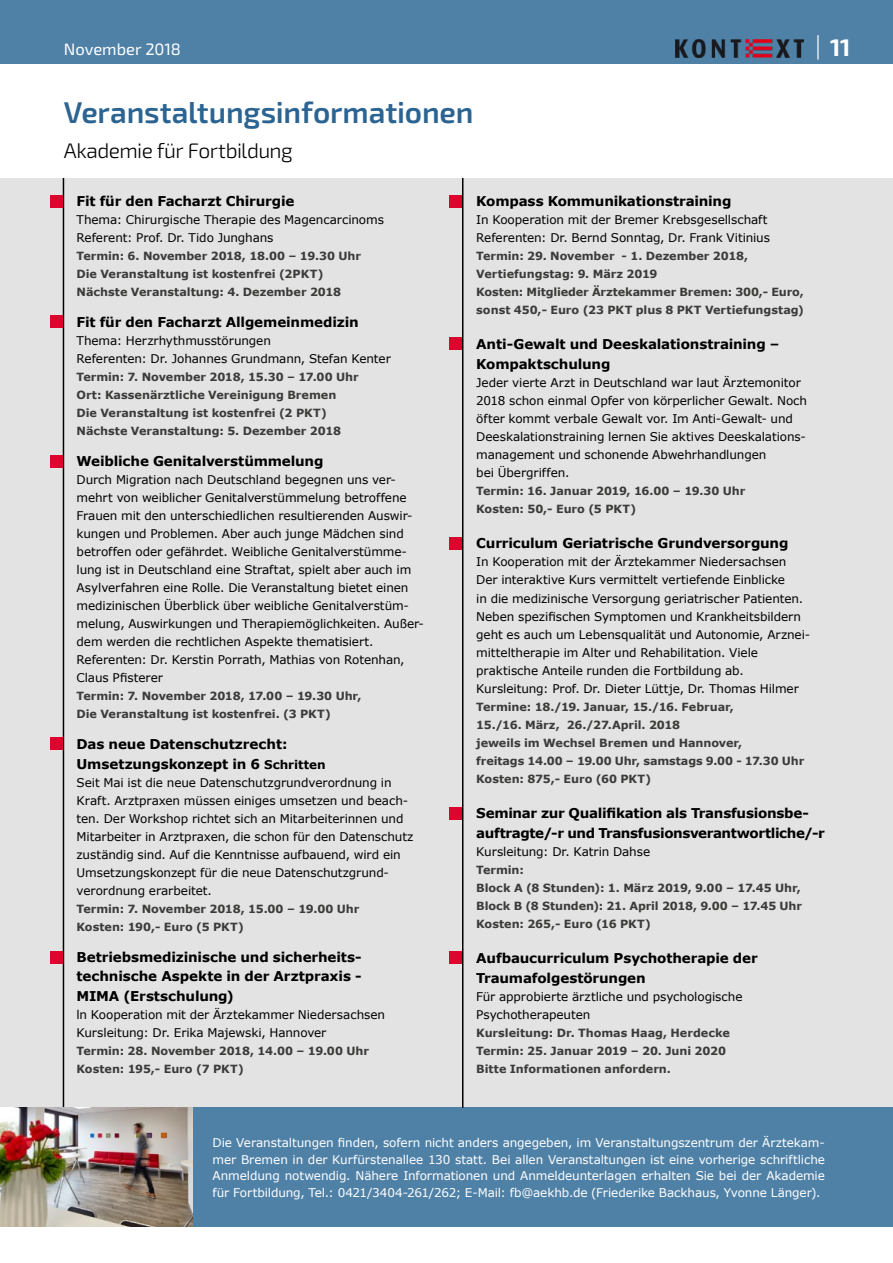
<style>
.page{position:relative;width:893px;height:1263px;background:#fff}
.page>*{position:absolute;margin:0;border:0;box-sizing:border-box;transform-origin:0 0}
.t1{font:600 30px "Exo 2";letter-spacing:-.005em;color:#2b6492}
.t2{font:700 24px "Exo 2";color:#fff}
.t3{font:300 21px "Exo 2";letter-spacing:-.03em;color:#000}
.t4{font:16.5px "Exo 2";color:#fff}
.t5{font:700 13.5px/19.5px "Verdana";letter-spacing:-.015em;color:#000}
.t6{font:12px/18px "Verdana";letter-spacing:-.005em;color:#000}
.t7{font:12px/16.5px "Verdana";letter-spacing:-.01em;color:#fff;text-align:justify}
.t8{font:700 11.25px/18px "Verdana";letter-spacing:-.005em;color:#3b3b3a}
.s1{font-family:"Agfa Rotis Semisans"}
.s2{font-size:12px}
</style>
<div class="page">
<div style="left:0;top:178px;width:893px;height:930px;background:#e3e3e3"></div>
<div style="left:0;top:1108px;width:893px;height:119px;background:#4f81a7"></div>
<hr style="left:462px;top:178px;width:1px;height:930px;background:#000">
<hr style="left:63px;top:178px;width:1px;height:930px;background:#000">
<div style="left:0;top:0;width:893px;height:64px;background:#4f81a7"></div>
<div style="left:50px;top:196px;width:13px;height:12px;background:#dd042d"></div>
<div style="left:50px;top:315px;width:13px;height:13px;background:#dd042d"></div>
<div style="left:449px;top:196px;width:13px;height:12px;background:#dd042d"></div>
<img style="left:0;top:1108px;width:192px;height:119px">
<div style="left:50px;top:455px;width:13px;height:13px;background:#dd042d"></div>
<div style="left:50px;top:737px;width:13px;height:13px;background:#dd042d"></div>
<div style="left:50px;top:951px;width:13px;height:12px;background:#dd042d"></div>
<div style="left:449px;top:337px;width:13px;height:13px;background:#dd042d"></div>
<div style="left:449px;top:537px;width:13px;height:13px;background:#dd042d"></div>
<div style="left:449px;top:807px;width:13px;height:13px;background:#dd042d"></div>
<div style="left:449px;top:951px;width:13px;height:13px;background:#dd042d"></div>
<h3 class="t4" style="left:64px;top:40px;width:119px">November 2018</h3>
<h1 class="t1" style="left:64px;top:95px;width:411px">Veranstaltungsinformationen</h1>
<h3 class="t3" style="left:64px;top:138px;width:230px">Akademie für Fortbildung</h3>
<h2 class="t2" style="left:814px;top:34px;width:38px"><span class="s1">|</span> 11</h2>
<p class="t5" style="left:77px;top:191px;width:220px">Fit für den Facharzt Chirurgie</p>
<p class="t6" style="left:77px;top:210px;width:309px">Thema: Chirurgische Therapie des Magencarcinoms<br>Referent: Prof. Dr. Tido Junghans</p>
<p class="t8" style="left:77px;top:247px;width:286px">Termin: 6. November 2018, 18.00 – 19.30 Uhr<br>Die Veranstaltung ist kostenfrei (2PKT)<br>Nächste Veranstaltung: 4. Dezember 2018</p>
<p class="t5" style="left:77px;top:312px;width:284px">Fit für den Facharzt Allgemeinmedizin</p>
<p class="t6" style="left:77px;top:331px;width:316px">Thema: Herzrhythmusstörungen<br>Referenten: Dr. Johannes Grundmann, Stefan Kenter</p>
<p class="t8" style="left:77px;top:368px;width:284px">Termin: 7. November 2018, 15.30 – 17.00 Uhr Ort: Kassenärztliche Vereinigung Bremen Die Veranstaltung ist kostenfrei (2 PKT)<br>Nächste Veranstaltung: 5. Dezember 2018</p>
<p class="t5" style="left:77px;top:451px;width:248px">Weibliche Genitalverstümmelung</p>
<p class="t6" style="left:77px;top:470px;width:349px">Durch Migration nach Deutschland begegnen uns ver&shy;mehrt von weiblicher Genitalverstümmelung betroffene Frauen mit den unterschiedlichen resultierenden Auswir&shy;kungen und Problemen. Aber auch junge Mädchen sind betroffen oder gefährdet. Weibliche Genitalverstümme&shy;lung ist in Deutschland eine Straftat, spielt aber auch im Asylverfahren eine Rolle. Die Veranstaltung bietet einen medizinischen Überblick über weibliche Genitalverstüm&shy;melung, Auswirkungen und Therapiemöglichkeiten. Außer&shy;dem werden die rechtlichen Aspekte thematisiert.<br>Referenten: Dr. Kerstin Porrath, Mathias von Rotenhan, Claus Pfisterer</p>
<p class="t8" style="left:77px;top:687px;width:286px">Termin: 7. November 2018, 17.00 – 19.30 Uhr,<br>Die Veranstaltung ist kostenfrei. (3 PKT)</p>
<p class="t5" style="left:77px;top:734px;width:251px">Das neue Datenschutzrecht:<br>Umsetzungskonzept in 6 <span class="s2">Schritten</span></p>
<p class="t6" style="left:77px;top:773px;width:339px">Seit Mai ist die neue Datenschutzgrundverordnung in Kraft. Arztpraxen müssen einiges umsetzen und beach&shy;ten. Der Workshop richtet sich an Mitarbeiterinnen und Mitarbeiter in Arztpraxen, die schon für den Datenschutz zuständig sind. Auf die Kenntnisse aufbauend, wird ein Umsetzungskonzept für die neue Datenschutzgrund&shy;verordnung erarbeitet.</p>
<p class="t8" style="left:77px;top:899px;width:284px">Termin: 7. November 2018, 15.00 – 19.00 Uhr<br>Kosten: 190,- Euro (5 PKT)</p>
<p class="t5" style="left:77px;top:946px;width:287px;text-align:justify">Betriebsmedizinische und sicherheits&shy;technische Aspekte in der Arztpraxis - MIMA (Erstschulung)</p>
<p class="t6" style="left:77px;top:1005px;width:310px">ln Kooperation mit der Ärztekammer Niedersachsen<br>Kursleitung: Dr. Erika Majewski, Hannover</p>
<p class="t8" style="left:77px;top:1041px;width:294px">Termin: 28. November 2018, 14.00 – 19.00 Uhr<br>Kosten: 195,- Euro (7 PKT)</p>
<p class="t5" style="left:476px;top:191px;width:257px">Kompass Kommunikationstraining</p>
<p class="t6" style="left:476px;top:210px;width:295px">In Kooperation mit der Bremer Krebsgesellschaft<br>Referenten: Dr. Bernd Sonntag, Dr. Frank Vitinius</p>
<p class="t8" style="left:476px;top:247px;width:329px">Termin: 29. November - 1. Dezember 2018, Vertiefungstag: 9. März 2019<br>Kosten: Mitglieder Ärztekammer Bremen: 300,- Euro, sonst 450,- Euro (23 PKT plus 8 PKT Vertiefungstag)</p>
<p class="t5" style="left:476px;top:334px;width:305px">Anti-Gewalt und Deeskalationstraining –<br>Kompaktschulung</p>
<p class="t6" style="left:476px;top:373px;width:332px">Jeder vierte Arzt in Deutschland war laut Ärztemonitor 2018 schon einmal Opfer von körperlicher Gewalt. Noch öfter kommt verbale Gewalt vor. Im Anti-Gewalt- und Deeskalationstraining lernen Sie aktives Deeskalations&shy;management und schonende Abwehrhandlungen<br>bei Übergriffen.</p>
<p class="t8" style="left:476px;top:482px;width:271px">Termin: 16. Januar 2019, 16.00 – 19.30 Uhr<br>Kosten: 50,- Euro (5 PKT)</p>
<p class="t5" style="left:476px;top:533px;width:314px">Curriculum Geriatrische Grundversorgung</p>
<p class="t6" style="left:476px;top:553px;width:335px">In Kooperation mit der Ärztekammer Niedersachsen Der interaktive Kurs vermittelt vertiefende Einblicke<br>in die medizinische Versorgung geriatrischer Patienten.<br>Neben spezifischen Symptomen und Krankheitsbildern geht es auch um Lebensqualität und Autonomie, Arznei&shy;mitteltherapie im Alter und Rehabilitation. Viele praktische Anteile runden die Fortbildung ab.<br>Kursleitung: Prof. Dr. Dieter Lüttje, Dr. Thomas Hilmer</p>
<p class="t8" style="left:476px;top:697px;width:329px">Termine: 18./19. Januar, 15./16. Februar,<br>15./16. März, 26./27.April. 2018<br>jeweils im Wechsel Bremen und Hannover,<br>freitags 14.00 – 19.00 Uhr, samstags 9.00 - 17.30 Uhr Kosten: 875,- Euro (60 PKT)</p>
<p class="t5" style="left:476px;top:803px;width:350px">Seminar zur Qualifikation als Transfusionsbe&shy;auftragte/-r und Transfusionsverantwortliche/-r</p>
<p class="t6" style="left:476px;top:842px;width:175px">Kursleitung: Dr. Katrin Dahse</p>
<p class="t8" style="left:476px;top:860px;width:327px">Termin:<br>Block A (8 Stunden): 1. März 2019, 9.00 – 17.45 Uhr, Block B (8 Stunden): 21. April 2018, 9.00 – 17.45 Uhr Kosten: 265,- Euro (16 PKT)</p>
<p class="t5" style="left:476px;top:948px;width:283px">Aufbaucurriculum Psychotherapie der<br>Traumafolgestörungen</p>
<p class="t6" style="left:476px;top:987px;width:268px">Für approbierte ärztliche und psychologische<br>Psychotherapeuten</p>
<p class="t8" style="left:476px;top:1023px;width:255px">Kursleitung: Dr. Thomas Haag, Herdecke<br>Termin: 25. Januar 2019 – 20. Juni 2020<br>Bitte Informationen anfordern.</p>
<p class="t7" style="left:213px;top:1134px;width:614px">Die Veranstaltungen finden, sofern nicht anders angegeben, im Veranstaltungszentrum der Ärztekam&shy;mer Bremen in der Kurfürstenallee 130 statt. Bei allen Veranstaltungen ist eine vorherige schriftliche Anmeldung notwendig. Nähere Informationen und Anmeldeunterlagen erhalten Sie bei der Akademie für Fortbildung, Tel.: 0421/3404-261/262; E-Mail: fb@aekhb.de (Friederike Backhaus, Yvonne Länger).</p>
</div>
